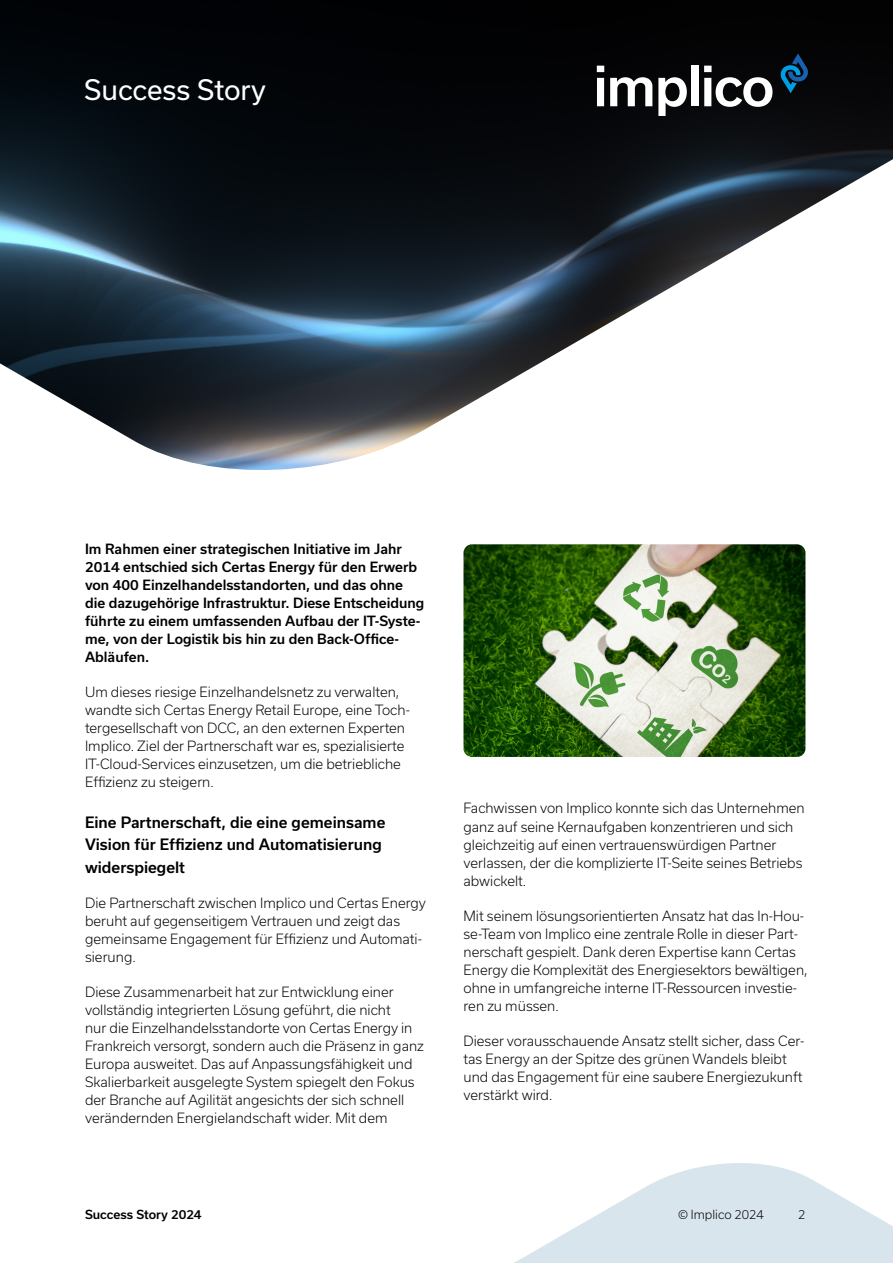
<style>
.page{position:relative;width:893px;height:1263px;background:#fff}
.page>*{position:absolute;margin:0;border:0;box-sizing:border-box;transform-origin:0 0}
.Body_Text_White{font:27px "Usual";color:#fff}
.Implico_Fliesstext{font:500 15px/22.5px "Usual";color:#000}
.Implico_Fliesstext-2{font:300 13.5px/18px "Usual";color:#000}
.Implico_Fliesstext-3{font:500 13.5px/18px "Usual";color:#000}
.t1{font:500 12px "Usual";color:#000}
.t2{font:300 12px "Usual";color:#000}
</style>
<div class="page">
<svg style="left:514px;top:1163px;width:379px;height:100px;fill:#d9e5ec"></svg>
<img style="left:0;top:0;width:893px;height:470px">
<svg style="left:597px;top:66px;width:7px;height:40px"></svg>
<svg style="left:610px;top:77px;width:42px;height:29px"></svg>
<svg style="left:658px;top:77px;width:29px;height:39px"></svg>
<div style="left:691px;top:66px;width:7px;height:40px;background:#fff"></div>
<svg style="left:704px;top:66px;width:68px;height:41px"></svg>
<svg style="left:781px;top:54px;width:27px;height:39px"></svg>
<img style="left:463px;top:544px;width:342px;height:213px">
<p class="Body_Text_White" style="left:84px;top:74px;width:183px">Success Story</p>
<p class="Implico_Fliesstext-3" style="left:85px;top:540px;width:341px">Im Rahmen einer strategischen Initiative im Jahr 2014 entschied sich Certas Energy für den Erwerb von 400 Einzelhandelsstandorten, und das ohne die dazugehörige Infrastruktur. Diese Entscheidung führte zu einem umfassenden Aufbau der IT-Syste&shy;me, von der Logistik bis hin zu den Back-Office-Abläufen.</p>
<p class="Implico_Fliesstext-2" style="left:85px;top:683px;width:326px">Um dieses riesige Einzelhandelsnetz zu verwalten, wandte sich Certas Energy Retail Europe, eine Toch&shy;tergesellschaft von DCC, an den externen Experten Implico. Ziel der Partnerschaft war es, spezialisierte IT-Cloud-Services einzusetzen, um die betriebliche Effizienz zu steigern.</p>
<p class="Implico_Fliesstext" style="left:85px;top:811px;width:302px">Eine Partnerschaft, die eine gemeinsame<br>Vision für Effizienz und Automatisierung widerspiegelt</p>
<p class="Implico_Fliesstext-2" style="left:85px;top:894px;width:343px">Die Partnerschaft zwischen Implico und Certas Energy beruht auf gegenseitigem Vertrauen und zeigt das gemeinsame Engagement für Effizienz und Automati&shy;sierung.</p>
<p class="Implico_Fliesstext-2" style="left:85px;top:983px;width:340px">Diese Zusammenarbeit hat zur Entwicklung einer vollständig integrierten Lösung geführt, die nicht<br>nur die Einzelhandelsstandorte von Certas Energy in Frankreich versorgt, sondern auch die Präsenz in ganz Europa ausweitet. Das auf Anpassungsfähigkeit und Skalierbarkeit ausgelegte System spiegelt den Fokus der Branche auf Agilität angesichts der sich schnell verändernden Energielandschaft wider. Mit dem</p>
<p class="Implico_Fliesstext-2" style="left:463px;top:799px;width:343px">Fachwissen von Implico konnte sich das Unternehmen ganz auf seine Kernaufgaben konzentrieren und sich gleichzeitig auf einen vertrauenswürdigen Partner verlassen, der die komplizierte IT-Seite seines Betriebs abwickelt.</p>
<p class="Implico_Fliesstext-2" style="left:463px;top:906px;width:346px">Mit seinem lösungsorientierten Ansatz hat das In-Hou&shy;se-Team von Implico eine zentrale Rolle in dieser Part&shy;nerschaft gespielt. Dank deren Expertise kann Certas Energy die Komplexität des Energiesektors bewältigen, ohne in umfangreiche interne IT-Ressourcen investie&shy;ren zu müssen.</p>
<p class="Implico_Fliesstext-2" style="left:463px;top:1031px;width:342px">Dieser vorausschauende Ansatz stellt sicher, dass Cer&shy;tas Energy an der Spitze des grünen Wandels bleibt und das Engagement für eine saubere Energiezukunft verstärkt wird.</p>
<p class="t1" style="left:85px;top:1208px;width:118px">Success Story 2024</p>
<p class="t2" style="left:678px;top:1208px;width:87px">© Implico 2024</p>
<p class="t2" style="left:798px;top:1208px;width:9px">2</p>
</div>
